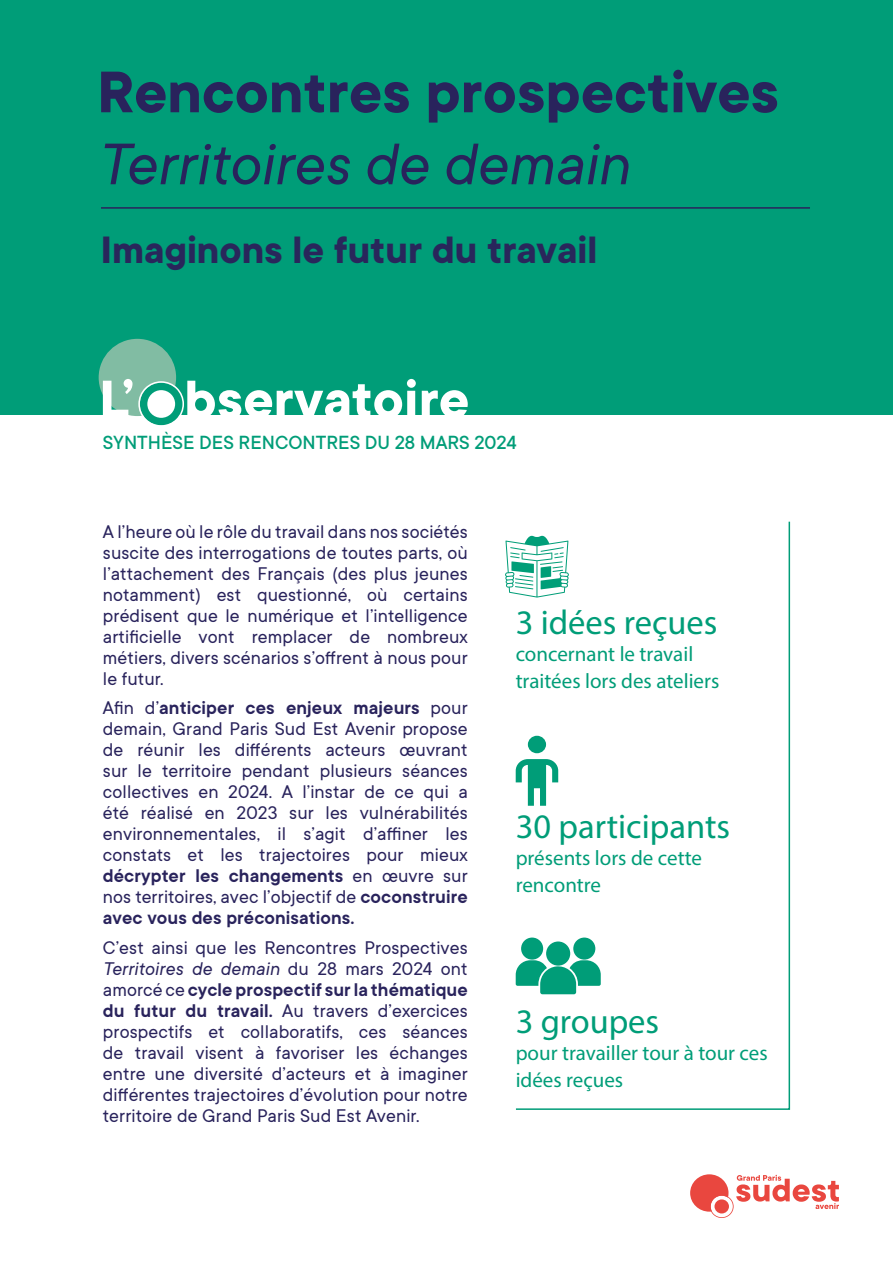
<style>
.page{position:relative;width:893px;height:1263px;background:#fff}
.page>*{position:absolute;margin:0;border:0;box-sizing:border-box;transform-origin:0 0}
.t1{font:700 64.5px "TT Commons";color:#29235c}
.t2{font:italic 64.5px "TT Commons";color:#29235c}
.t3{font:700 42px "TT Commons";color:#29265b}
.t4{font:34.5px "Myriad Pro";color:#009d78}
.t5{font:21px/27px "Myriad Pro";color:#009d78}
.t6{font:500 21px "TT Commons";color:#009d78}
.t7{font:20.25px/21px "TT Commons";letter-spacing:.005em;color:#29235c;text-align:justify}
.s1{font-weight:600}
.s2{font-style:italic}
</style>
<div class="page">
<div style="left:0;top:0;width:893px;height:415px;background:#009d78"></div>
<svg style="left:690px;top:1174px;width:149px;height:44px"></svg>
<svg style="left:422px;top:390px;width:46px;height:25px"></svg>
<svg style="left:99px;top:339px;width:317px;height:87px"></svg>
<svg style="left:515px;top:521px;width:276px;height:589px"></svg>
<hr style="left:101px;top:207px;width:709px;height:2px;background:#29235c">
<div style="left:528px;top:736px;width:18px;height:17px;background:#009d78;border-radius:50%"></div>
<svg style="left:516px;top:759px;width:42px;height:47px"></svg>
<div style="left:546px;top:941px;width:24px;height:25px;background:#009d78;border-radius:50%"></div>
<div style="left:573px;top:937px;width:22px;height:23px;background:#009d78;border-radius:50%"></div>
<svg style="left:516px;top:960px;width:85px;height:34px"></svg>
<div style="left:521px;top:937px;width:22px;height:23px;background:#009d78;border-radius:50%"></div>
<svg style="left:505px;top:536px;width:64px;height:62px"></svg>
<h1 class="t1" style="left:97px;top:50px;width:683px">Rencontres prospectives</h1>
<h1 class="t2" style="left:97px;top:124px;width:534px">Territoires de demain</h1>
<h2 class="t3" style="left:101px;top:222px;width:498px">Imaginons le futur du travail</h2>
<p class="t6" style="left:103px;top:429px;width:415px">SYNTHÈSE DES RENCONTRES DU 28 MARS 2024</p>
<p class="t7" style="left:103px;top:520px;width:366px">A l’heure où le rôle du travail dans nos sociétés suscite des interrogations de toutes parts, où l’attachement des Français (des plus jeunes notamment) est questionné, où certains prédisent que le numérique et l’intelligence artificielle vont remplacer de nombreux métiers, divers scénarios s’offrent à nous pour le futur.</p>
<p class="t7" style="left:103px;top:697px;width:366px">Afin d’<span class="s1">anticiper ces enjeux majeurs</span> pour demain, Grand Paris Sud Est Avenir propose de réunir les différents acteurs œuvrant sur le territoire pendant plusieurs séances collectives en 2024. A l’instar de ce qui a été réalisé en 2023 sur les vulnérabilités environnementales, il s’agit d’affiner les constats et les trajectoires pour mieux <span class="s1">décrypter les changements</span> en œuvre sur nos territoires, avec l’objectif de <span class="s1">coconstruire avec vous des préconisations.</span></p>
<p class="t7" style="left:103px;top:936px;width:366px">C’est ainsi que les Rencontres Prospectives <span class="s2">Territoires de demain</span> du 28 mars 2024 ont amorcé ce <span class="s1">cycle prospectif sur la thématique du futur du travail.</span> Au travers d’exercices prospectifs et collaboratifs, ces séances de travail visent à favoriser les échanges entre une diversité d’acteurs et à imaginer différentes trajectoires d’évolution pour notre territoire de Grand Paris Sud Est Avenir.</p>
<h3 class="t4" style="left:516px;top:601px;width:203px">3 idées reçues</h3>
<p class="t5" style="left:516px;top:640px;width:205px">concernant le travail traitées lors des ateliers</p>
<h3 class="t4" style="left:516px;top:805px;width:216px">30 participants</h3>
<p class="t5" style="left:516px;top:844px;width:188px">présents lors de cette rencontre</p>
<h3 class="t4" style="left:516px;top:1000px;width:145px">3 groupes</h3>
<p class="t5" style="left:516px;top:1039px;width:254px">pour travailler tour à tour ces idées reçues</p>
</div>
